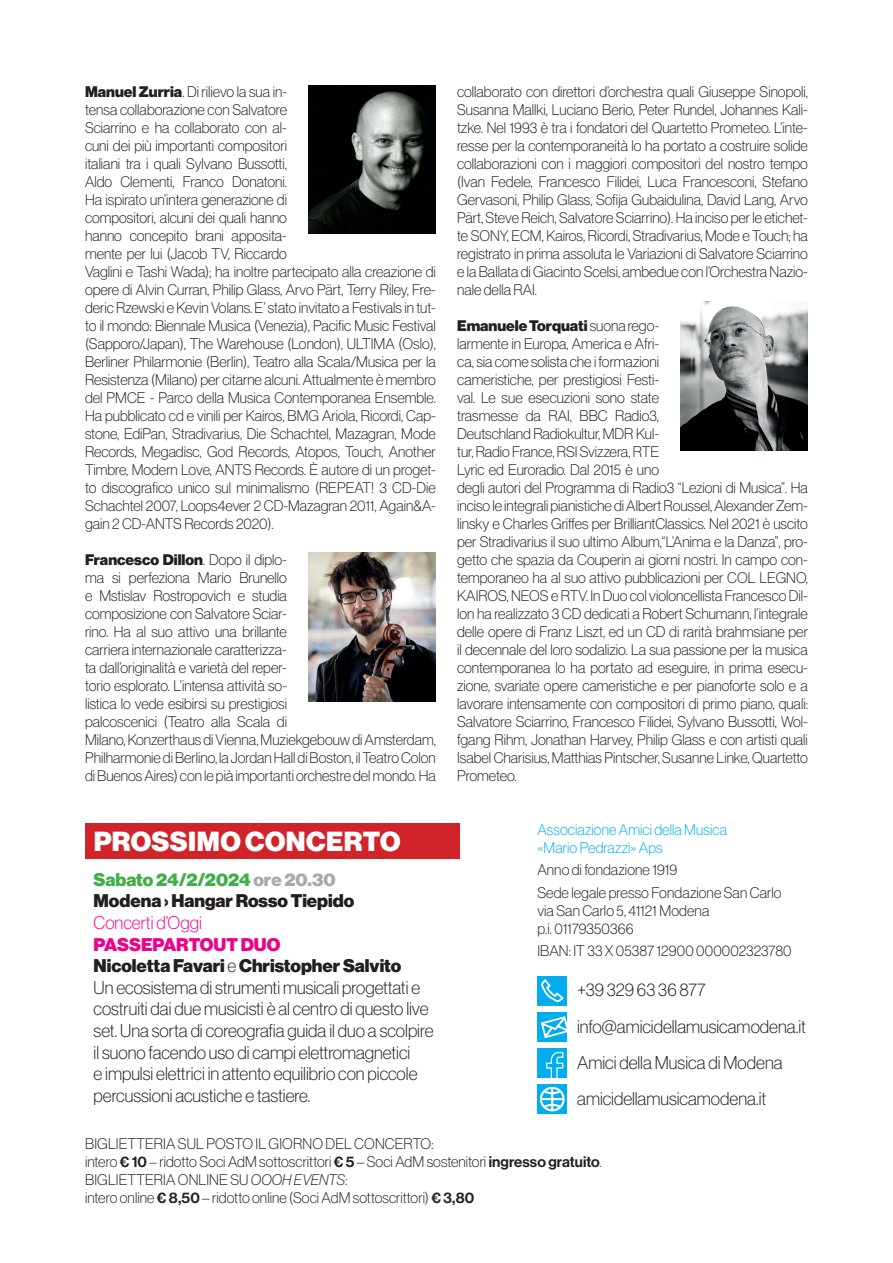
<style>
.page{position:relative;width:893px;height:1263px;background:#fff}
.page>*{position:absolute;margin:0;border:0;box-sizing:border-box;transform-origin:0 0}
.t1{font:27px "N Haas Grotesk DS Pro 95 Blk";letter-spacing:.02em;color:#fff}
.t2{font:18px/21.6px "N Haas Grotesk DS Pro 35 X Lt";color:#231f20}
.t3{font:18px/21.6px "N Haas Grotesk DS Pro 95 Blk";color:#231f20}
.t4{font:18px "N Haas Grotesk DS Pro 35 X Lt";color:#ed028c}
.t5{font:15px/18px "N Haas Grotesk DS Pro 35 X Lt";color:#231f20}
.t6{font:15px "N Haas Grotesk DS Pro 95 Blk";color:#231f20}
.t7{font:15px/18px "N Haas Grotesk DS Pro 35 X Lt";letter-spacing:.005em;color:#00aeef}
.s1{font-family:"N Haas Grotesk DS Pro 95 Blk"}
.s2{font-family:"N Haas Grotesk DS Pro 35 X Lt"}
.s3{color:#40ae49}
.s4{color:#a8a9ad}
.s5{color:#ed028c}
.s6{font-family:"N Haas Grotesk DS Pro 65 Md"}
.s7{font-family:"N Haas Grotesk DS Pro 36 X Lt It"}
</style>
<div class="page">
<div style="left:85px;top:824px;width:374px;height:35px;background:#d1232a"></div>
<div style="left:537px;top:976px;width:30px;height:29px;background:#00aeef"></div>
<svg style="left:541px;top:979px;width:22px;height:23px"></svg>
<div style="left:537px;top:1048px;width:30px;height:30px;background:#00aeef"></div>
<svg style="left:546px;top:1051px;width:18px;height:27px"></svg>
<div style="left:537px;top:1012px;width:30px;height:30px;background:#00aeef"></div>
<svg style="left:541px;top:1016px;width:26px;height:22px"></svg>
<div style="left:537px;top:1084px;width:30px;height:30px;background:#00aeef"></div>
<svg style="left:540px;top:1087px;width:24px;height:24px"></svg>
<img style="left:308px;top:85px;width:128px;height:149px">
<img style="left:308px;top:553px;width:128px;height:149px">
<img style="left:680px;top:302px;width:128px;height:149px">
<p class="t5" style="left:85px;top:82px;width:352px"><span class="s1">Manuel Zurria</span>. Di rilievo la sua in-<br>tensa collaborazione con Salvatore<br>Sciarrino e ha collaborato con al-<br>cuni dei più importanti compositori<br>italiani tra i quali Sylvano Bussotti,<br>Aldo Clementi, Franco Donatoni.<br>Ha ispirato un’intera generazione di<br>compositori, alcuni dei quali hanno<br>hanno concepito brani apposita-<br>mente per lui (Jacob TV, Riccardo<br>Vaglini e Tashi Wada); ha inoltre partecipato alla creazione di opere di Alvin Curran, Philip Glass, Arvo Pärt, Terry Riley, Fre&shy;deric Rzewski e Kevin Volans. E’ stato invitato a Festivals in tut&shy;to il mondo: Biennale Musica (Venezia), Pacific Music Festival (Sapporo/Japan), The Warehouse (London), ULTIMA (Oslo), Berliner Philarmonie (Berlin), Teatro alla Scala/Musica per la Resistenza (Milano) per citarne alcuni. Attualmente è membro del PMCE - Parco della Musica Contemporanea Ensemble.<br>Ha pubblicato cd e vinili per Kairos, BMG Ariola, Ricordi, Cap&shy;stone, EdiPan, Stradivarius, Die Schachtel, Mazagran, Mode Records, Megadisc, God Records, Atopos, Touch, Another Timbre, Modern Love, ANTS Records. È autore di un proget&shy;to discografico unico sul minimalismo (REPEAT! 3 CD-Die Schachtel 2007, Loops4ever 2 CD-Mazagran 2011, Again&amp;A&shy;gain 2 CD-ANTS Records 2020).</p>
<p class="t6" style="left:85px;top:550px;width:203px">Francesco Dillon<span class="s2">. Dopo il diplo-</span></p>
<p class="t5" style="left:85px;top:568px;width:352px">ma si perfeziona Mario Brunello<br>e Mstislav Rostropovich e studia<br>composizione con Salvatore Sciar-<br>rino. Ha al suo attivo una brillante<br>carriera internazionale caratterizza-<br>ta dall’originalità e varietà del reper-<br>torio esplorato. L’intensa attività so-<br>listica lo vede esibirsi su prestigiosi<br>palcoscenici (Teatro alla Scala di<br>Milano, Konzerthaus di Vienna, Muziekgebouw di Amsterdam, Philharmonie di Berlino, la Jordan Hall di Boston, il Teatro Colon di Buenos Aires) con le pià importanti orchestre del mondo. Ha</p>
<p class="t5" style="left:457px;top:82px;width:352px;text-align:justify">collaborato con direttori d’orchestra quali Giuseppe Sinopoli, Susanna Mallki, Luciano Berio, Peter Rundel, Johannes Kali&shy;tzke. Nel 1993 è tra i fondatori del Quartetto Prometeo. L’inte&shy;resse per la contemporaneità lo ha portato a costruire solide collaborazioni con i maggiori compositori del nostro tempo (Ivan Fedele, Francesco Filidei, Luca Francesconi, Stefano Gervasoni, Philip Glass, Sofija Gubaidulina, David Lang, Arvo Pärt, Steve Reich, Salvatore Sciarrino). Ha inciso per le etichet&shy;te SONY, ECM, Kairos, Ricordi, Stradivarius, Mode e Touch; ha registrato in prima assoluta le Variazioni di Salvatore Sciarrino e la Ballata di Giacinto Scelsi, ambedue con l’Orchestra Nazio&shy;nale della RAI.</p>
<p class="t6" style="left:457px;top:316px;width:203px">Emanuele Torquati <span class="s2">suona rego-</span></p>
<p class="t5" style="left:457px;top:334px;width:352px">larmente in Europa, America e Afri-<br>ca, sia come solista che i formazioni<br>cameristiche, per prestigiosi Festi-<br>val. Le sue esecuzioni sono state<br>trasmesse da RAI, BBC Radio3,<br>Deutschland Radiokultur, MDR Kul-<br>tur, Radio France, RSI Svizzera, RTE<br>Lyric ed Euroradio. Dal 2015 è uno<br>degli autori del Programma di Radio3 “Lezioni di Musica”. Ha inciso le integrali pianistiche di Albert Roussel, Alexander Zem&shy;linsky e Charles Griffes per BrilliantClassics. Nel 2021 è uscito per Stradivarius il suo ultimo Album,“L’Anima e la Danza”, pro&shy;getto che spazia da Couperin ai giorni nostri. In campo con&shy;temporaneo ha al suo attivo pubblicazioni per COL LEGNO, KAIROS, NEOS e RTV. In Duo col violoncellista Francesco Dil&shy;lon ha realizzato 3 CD dedicati a Robert Schumann, l’integrale delle opere di Franz Liszt, ed un CD di rarità brahmsiane per il decennale del loro sodalizio. La sua passione per la musica contemporanea lo ha portato ad eseguire, in prima esecu&shy;zione, svariate opere cameristiche e per pianoforte solo e a lavorare intensamente con compositori di primo piano, quali:<br>Salvatore Sciarrino, Francesco Filidei, Sylvano Bussotti, Wol&shy;fgang Rihm, Jonathan Harvey, Philip Glass e con artisti quali Isabel Charisius, Matthias Pintscher, Susanne Linke, Quartetto Prometeo.</p>
<p class="t7" style="left:537px;top:821px;width:191px">Associazione Amici della Musica «Mario Pedrazzi» Aps</p>
<p class="t5" style="left:537px;top:859px;width:246px;line-height:22.2px">Anno di fondazione 1919<br>Sede legale presso Fondazione San Carlo</p>
<p class="t5" style="left:537px;top:901px;width:173px">via San Carlo 5, 41121 Modena p.i. 01179350366</p>
<p class="t5" style="left:537px;top:941px;width:256px">IBAN: IT 33 X 05387 12900 000002323780</p>
<p class="t2" style="left:577px;top:979px;width:130px">+39 329 63 36 877</p>
<h1 class="t1" style="left:94px;top:826px;width:308px">PROSSIMO CONCERTO</h1>
<p class="t3" style="left:94px;top:869px;width:262px"><span class="s3">Sabato 24/2/2024</span> <span class="s4">ore 20.30<br></span>Modena › Hangar Rosso Tiepido</p>
<p class="t4" style="left:94px;top:912px;width:110px">Concerti d’Oggi</p>
<p class="t3" style="left:94px;top:934px;width:309px"><span class="s5">PASSEPARTOUT DUO<br></span>Nicoletta Favari <span class="s2">e</span> Christopher Salvito</p>
<p class="t2" style="left:94px;top:977px;width:341px">Un ecosistema di strumenti musicali progettati e costruiti dai due musicisti è al centro di questo live set. Una sorta di coreografia guida il duo a scolpire il suono facendo uso di campi elettromagnetici<br>e impulsi elettrici in attento equilibrio con piccole percussioni acustiche e tastiere.</p>
<p class="t5" style="left:85px;top:1135px;width:518px">BIGLIETTERIA SUL POSTO IL GIORNO DEL CONCERTO:<br>intero <span class="s6">€ 10</span> – ridotto Soci AdM sottoscrittori <span class="s6">€ 5</span> – Soci AdM sostenitori <span class="s6">ingresso gratuito</span>.<br>BIGLIETTERIA ONLINE SU <span class="s7">OOOH EVENTS</span>:<br>intero online <span class="s6">€ 8,50</span> – ridotto online (Soci AdM sottoscrittori) <span class="s6">€ 3,80</span></p>
<p class="t2" style="left:577px;top:1015px;width:230px">info@amicidellamusicamodena.it</p>
<p class="t2" style="left:577px;top:1051px;width:207px">Amici della Musica di Modena</p>
<p class="t2" style="left:577px;top:1088px;width:190px">amicidellamusicamodena.it</p>
</div>
